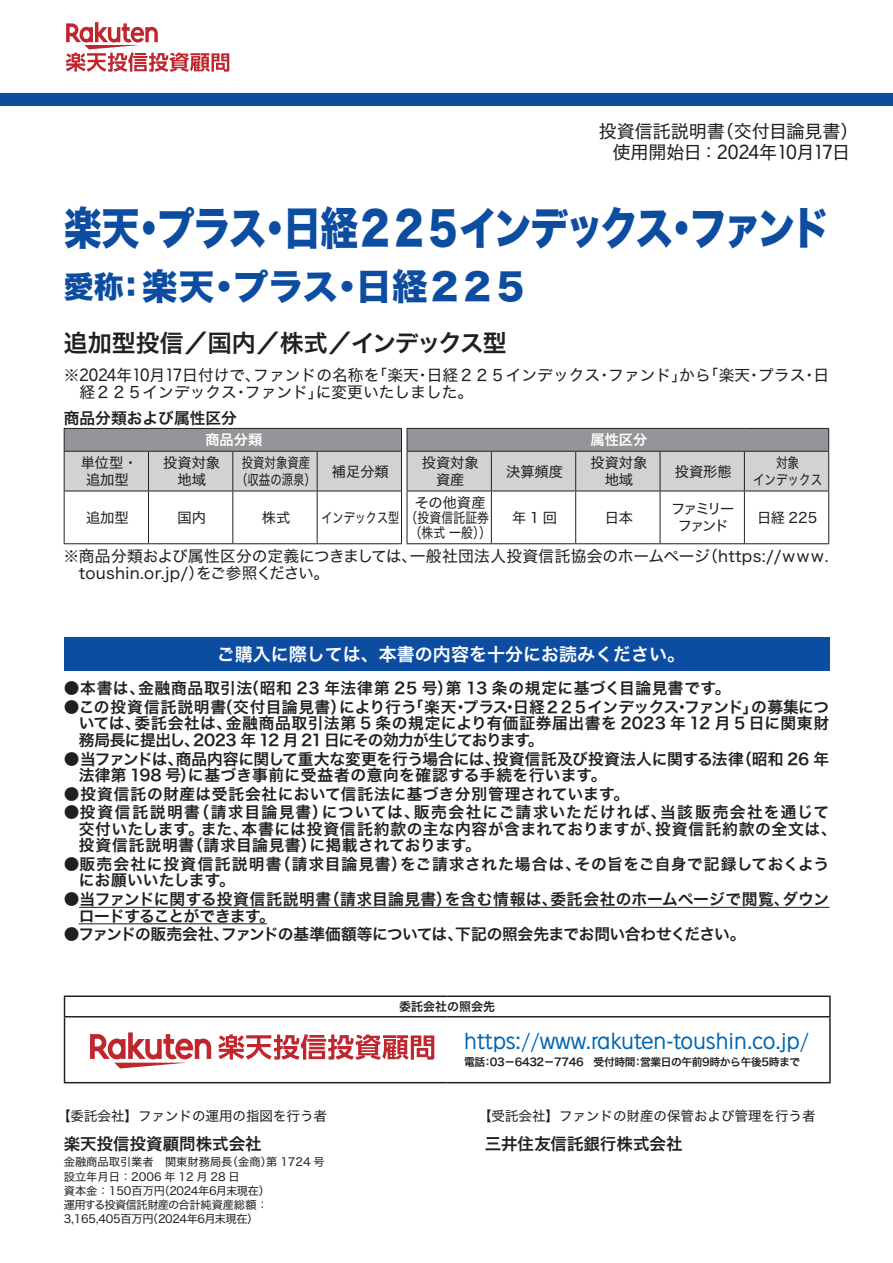
<style>
.page{position:relative;width:893px;height:1263px;background:#fff}
.page>*{position:absolute;margin:0;border:0;box-sizing:border-box;transform-origin:0 0}
.t1{font:45px "Hira Kaku Std N W8";letter-spacing:-.08em;color:#0d4da1;scale:.85 1}
.t2{font:36px "Hira Kaku Std N W8";letter-spacing:-.03em;color:#0d4da1}
.t3{font:24px "Hira Kaku Std N W6";letter-spacing:-.02em;color:#231f20}
.t4{font:19.5px "Rakuten Global R";color:#0166b3}
.t5{font:18px/21px "Hira Kaku Std N W4";color:#231f20;text-align:center}
.t6{font:18px "Hira Kaku Std N W6";color:#fff}
.t7{font:16.5px "Hira Kaku Std N W6";color:#231f20}
.t8{font:15.75px/16.5px "Hira Kaku Std N W6";letter-spacing:.02em;color:#231f20;text-align:justify}
.t9{font:15.75px/16.5px "Hira Kaku Std N W6";letter-spacing:.05em;color:#231f20}
.t10{font:15.75px/17px "Hira Kaku Std N W4";color:#231f20}
.t11{font:15.75px/17px "Hira Kaku Std N W4";letter-spacing:.02em;color:#231f20}
.t12{font:15.75px/16.5px "Hira Kaku Std N W6";color:#231f20}
.t13{font:15.75px/16.5px "Hira Kaku Std N W6";letter-spacing:.04em;color:#231f20}
.t14{font:15.75px "Hira Kaku Std N W6";letter-spacing:-.03em;color:#231f20}
.t15{font:14.25px/17px "Hira Kaku Std N W4";color:#231f20;text-align:center}
.t16{font:14.25px "Hira Kaku Std N W4";color:#231f20;scale:.78 1}
.t17{font:14.25px/17px "Hira Kaku Std N W4";color:#231f20;text-align:center;scale:.8 1}
.t18{font:14.25px/17px "Hira Kaku Std N W4";letter-spacing:-.14em;color:#231f20;text-align:center}
.t19{font:14.25px "Hira Kaku Std N W6";color:#fff}
.t20{font:14.25px/17px "Hira Kaku Std N W4";color:#231f20;text-align:center;scale:.81 1}
.t21{font:13.5px "Hira Kaku Std N W4";color:#231f20}
.t22{font:12px "Hira Kaku Std N W6";color:#231f20}
.t23{font:11.25px/14.2px "Hira Kaku Std N W4";letter-spacing:-.015em;color:#231f20}
.t24{font:10.8px "Hira Kaku Std N W6";letter-spacing:-.04em;color:#231f20}
.s1{font-family:"Rakuten Global R"}
.s2{font-size:30px}
</style>
<div class="page">
<div style="left:64px;top:637px;width:765px;height:34px;background:#0d4da1"></div>
<hr style="left:64px;top:491px;width:84px;height:1px;background:#231f20">
<hr style="left:64px;top:491px;width:1px;height:52px;background:#231f20">
<hr style="left:148px;top:491px;width:85px;height:1px;background:#231f20">
<hr style="left:148px;top:491px;width:1px;height:52px;background:#231f20">
<hr style="left:233px;top:491px;width:84px;height:1px;background:#231f20">
<hr style="left:232px;top:491px;width:1px;height:52px;background:#231f20">
<hr style="left:317px;top:491px;width:85px;height:1px;background:#231f20">
<hr style="left:317px;top:491px;width:1px;height:52px;background:#231f20">
<hr style="left:401px;top:491px;width:1px;height:52px;background:#231f20">
<hr style="left:64px;top:543px;width:84px;height:1px;background:#231f20">
<hr style="left:148px;top:543px;width:85px;height:1px;background:#231f20">
<hr style="left:233px;top:543px;width:84px;height:1px;background:#231f20">
<hr style="left:317px;top:543px;width:85px;height:1px;background:#231f20">
<svg style="left:64px;top:428px;width:765px;height:63px"></svg>
<hr style="left:407px;top:451px;width:84px;height:1px;background:#231f20">
<hr style="left:407px;top:452px;width:1px;height:39px;background:#231f20">
<hr style="left:491px;top:451px;width:85px;height:1px;background:#231f20">
<hr style="left:491px;top:452px;width:1px;height:39px;background:#231f20">
<hr style="left:576px;top:451px;width:84px;height:1px;background:#231f20">
<hr style="left:575px;top:452px;width:1px;height:39px;background:#231f20">
<hr style="left:660px;top:451px;width:84px;height:1px;background:#231f20">
<hr style="left:660px;top:452px;width:1px;height:39px;background:#231f20">
<hr style="left:744px;top:451px;width:85px;height:1px;background:#231f20">
<hr style="left:744px;top:452px;width:1px;height:39px;background:#231f20">
<hr style="left:828px;top:452px;width:1px;height:39px;background:#231f20">
<hr style="left:407px;top:491px;width:84px;height:1px;background:#231f20">
<hr style="left:407px;top:491px;width:1px;height:52px;background:#231f20">
<hr style="left:491px;top:491px;width:85px;height:1px;background:#231f20">
<hr style="left:491px;top:491px;width:1px;height:52px;background:#231f20">
<hr style="left:576px;top:491px;width:84px;height:1px;background:#231f20">
<hr style="left:575px;top:491px;width:1px;height:52px;background:#231f20">
<hr style="left:660px;top:491px;width:84px;height:1px;background:#231f20">
<hr style="left:660px;top:491px;width:1px;height:52px;background:#231f20">
<hr style="left:744px;top:491px;width:85px;height:1px;background:#231f20">
<hr style="left:744px;top:491px;width:1px;height:52px;background:#231f20">
<hr style="left:828px;top:491px;width:1px;height:52px;background:#231f20">
<hr style="left:407px;top:543px;width:84px;height:1px;background:#231f20">
<hr style="left:491px;top:543px;width:85px;height:1px;background:#231f20">
<hr style="left:576px;top:543px;width:84px;height:1px;background:#231f20">
<hr style="left:660px;top:543px;width:84px;height:1px;background:#231f20">
<hr style="left:744px;top:543px;width:85px;height:1px;background:#231f20">
<div style="left:0;top:94px;width:893px;height:12px;background:#0d4da1"></div>
<svg style="left:66px;top:22px;width:163px;height:50px"></svg>
<hr style="left:79px;top:907px;width:750px;height:1px;background:#231f20">
<hr style="left:79px;top:923px;width:188px;height:1px;background:#231f20">
<hr style="left:64px;top:995px;width:383px;height:2px;background:#231f20">
<svg style="left:64px;top:997px;width:1px;height:19px"></svg>
<hr style="left:447px;top:995px;width:384px;height:2px;background:#231f20">
<svg style="left:829px;top:997px;width:2px;height:19px"></svg>
<hr style="left:64px;top:1016px;width:383px;height:1px;background:#231f20">
<hr style="left:64px;top:1017px;width:1px;height:65px;background:#231f20">
<hr style="left:447px;top:1016px;width:384px;height:1px;background:#231f20">
<hr style="left:829px;top:1017px;width:2px;height:65px;background:#231f20">
<hr style="left:64px;top:1082px;width:383px;height:1px;background:#231f20">
<hr style="left:447px;top:1082px;width:384px;height:1px;background:#231f20">
<svg style="left:90px;top:1032px;width:121px;height:36px"></svg>
<svg style="left:218px;top:1034px;width:216px;height:26px"></svg>
<p class="t5" style="left:599px;top:121px;width:261px">投資信託説明書（交付目論見書）使用開始日：<span class="s1">2024</span>年<span class="s1">10</span>月<span class="s1">17</span>日</p>
<h1 class="t1" style="left:64px;top:203px;width:903px">楽天・プラス・日経２２５インデックス・ファンド</h1>
<h2 class="t2" style="left:64px;top:266px;width:466px"><span class="s2">愛称：</span>楽天・プラス・日経２２５</h2>
<h3 class="t3" style="left:64px;top:325px;width:445px">追加型投信／国内／株式／インデックス型</h3>
<p class="t10" style="left:80px;top:367px;width:751px;text-indent:-16px">※ <span class="s1">2024</span>年<span class="s1">10</span>月<span class="s1">17</span>日付けで、ファンドの名称を「楽天・日経２２５インデックス・ファンド」から「楽天・プラス・日経２２５インデックス・ファンド」に変更いたしました。</p>
<p class="t12" style="left:64px;top:410px;width:175px">商品分類および属性区分</p>
<p class="t19" style="left:205px;top:429px;width:58px">商品分類</p>
<p class="t19" style="left:590px;top:429px;width:58px">属性区分</p>
<p class="t15" style="left:81px;top:454px;width:59px">単位型・追加型</p>
<p class="t15" style="left:163px;top:454px;width:58px">投資対象地域</p>
<p class="t17" style="left:236px;top:454px;width:101px">投資対象資産（収益の源泉）</p>
<p class="t15" style="left:332px;top:463px;width:58px">補足分類</p>
<p class="t15" style="left:422px;top:454px;width:58px">投資対象資産</p>
<p class="t15" style="left:506px;top:463px;width:58px">決算頻度</p>
<p class="t15" style="left:590px;top:454px;width:58px">投資対象地域</p>
<p class="t15" style="left:675px;top:463px;width:59px">投資形態</p>
<p class="t20" style="left:753px;top:454px;width:87px">対象<br>インデックス</p>
<p class="t15" style="left:86px;top:509px;width:44px">追加型</p>
<p class="t15" style="left:177px;top:509px;width:30px">国内</p>
<p class="t15" style="left:262px;top:509px;width:30px">株式</p>
<p class="t16" style="left:321px;top:507px;width:216px">インデックス型（投資信託証券</p>
<p class="t15" style="left:410px;top:487px;width:83px;line-height:30px">その他資産（株式 一般））</p>
<p class="t15" style="left:512px;top:509px;width:47px">年1回</p>
<p class="t15" style="left:605px;top:509px;width:30px">日本</p>
<p class="t18" style="left:671px;top:500px;width:65px">ファミリーファンド</p>
<p class="t15" style="left:757px;top:509px;width:62px">日経 225</p>
<p class="t11" style="left:79px;top:547px;width:751px;text-indent:-15px">※商品分類および属性区分の定義につきましては、一般社団法人投資信託協会のホームページ（https://www. toushin.or.jp/）をご参照ください。</p>
<p class="t6" style="left:217px;top:641px;width:469px">ご購入に際しては、本書の内容を十分にお読みください。</p>
<p class="t8" style="left:64px;top:680px;width:668px">●本書は、金融商品取引法（昭和 23 年法律第 25 号）第 13 条の規定に基づく目論見書です。</p>
<p class="t8" style="left:79px;top:699px;width:752px;text-indent:-15px">●この投資信託説明書（交付目論見書）により行う「楽天・プラス・日経２２５インデックス・ファンド」の募集については、委託会社は、金融商品取引法第 5 条の規定により有価証券届出書を 2023 年 12 月 5 日に関東財務局長に提出し、2023 年 12 月 21日にその効力が生じております。</p>
<p class="t8" style="left:79px;top:751px;width:752px;text-indent:-15px">●当ファンドは、商品内容に関して重大な変更を行う場合には、投資信託及び投資法人に関する法律（昭和 26 年法律第 198 号）に基づき事前に受益者の意向を確認する手続を行います。</p>
<p class="t8" style="left:64px;top:786px;width:567px">●投資信託の財産は受託会社において信託法に基づき分別管理されています。</p>
<p class="t9" style="left:79px;top:804px;width:760px;text-indent:-15px">●投資信託説明書（請求目論見書）については、販売会社にご請求いただければ、当該販売会社を通じて交付いたします。また、本書には投資信託約款の主な内容が含まれておりますが、投資信託約款の全文は、投資信託説明書（請求目論見書）に掲載されております。</p>
<p class="t13" style="left:79px;top:856px;width:752px;text-indent:-15px">●販売会社に投資信託説明書（請求目論見書）をご請求された場合は、その旨をご自身で記録しておくようにお願いいたします。</p>
<p class="t12" style="left:79px;top:891px;width:752px;text-indent:-15px">●当ファンドに関する投資信託説明書（請求目論見書）を含む情報は、委託会社のホームページで閲覧、ダウンロードすることができます。</p>
<p class="t14" style="left:64px;top:922px;width:683px">●ファンドの販売会社、ファンドの基準価額等については、下記の照会先までお問い合わせください。</p>
<p class="t22" style="left:399px;top:997px;width:97px">委託会社の照会先</p>
<p class="t4" style="left:464px;top:1028px;width:346px">https://www.rakuten-toushin.co.jp/</p>
<p class="t24" style="left:464px;top:1054px;width:337px">電話：03－6432－7746　受付時間：営業日の午前9時から午後5時まで</p>
<p class="t21" style="left:57px;top:1105px;width:271px">【委託会社】ファンドの運用の指図を行う者</p>
<p class="t21" style="left:478px;top:1105px;width:339px">【受託会社】ファンドの財産の保管および管理を行う者</p>
<p class="t7" style="left:64px;top:1131px;width:199px">楽天投信投資顧問株式会社</p>
<p class="t23" style="left:64px;top:1155px;width:262px">金融商品取引業者　関東財務局長（金商）第 1724 号設立年月日：2006 年 12 月 28 日<br>資本金：150百万円（2024年6月末現在）<br>運用する投資信託財産の合計純資産総額：<br>3,165,405百万円（2024年6月末現在）</p>
<p class="t7" style="left:485px;top:1131px;width:199px">三井住友信託銀行株式会社</p>
</div>
